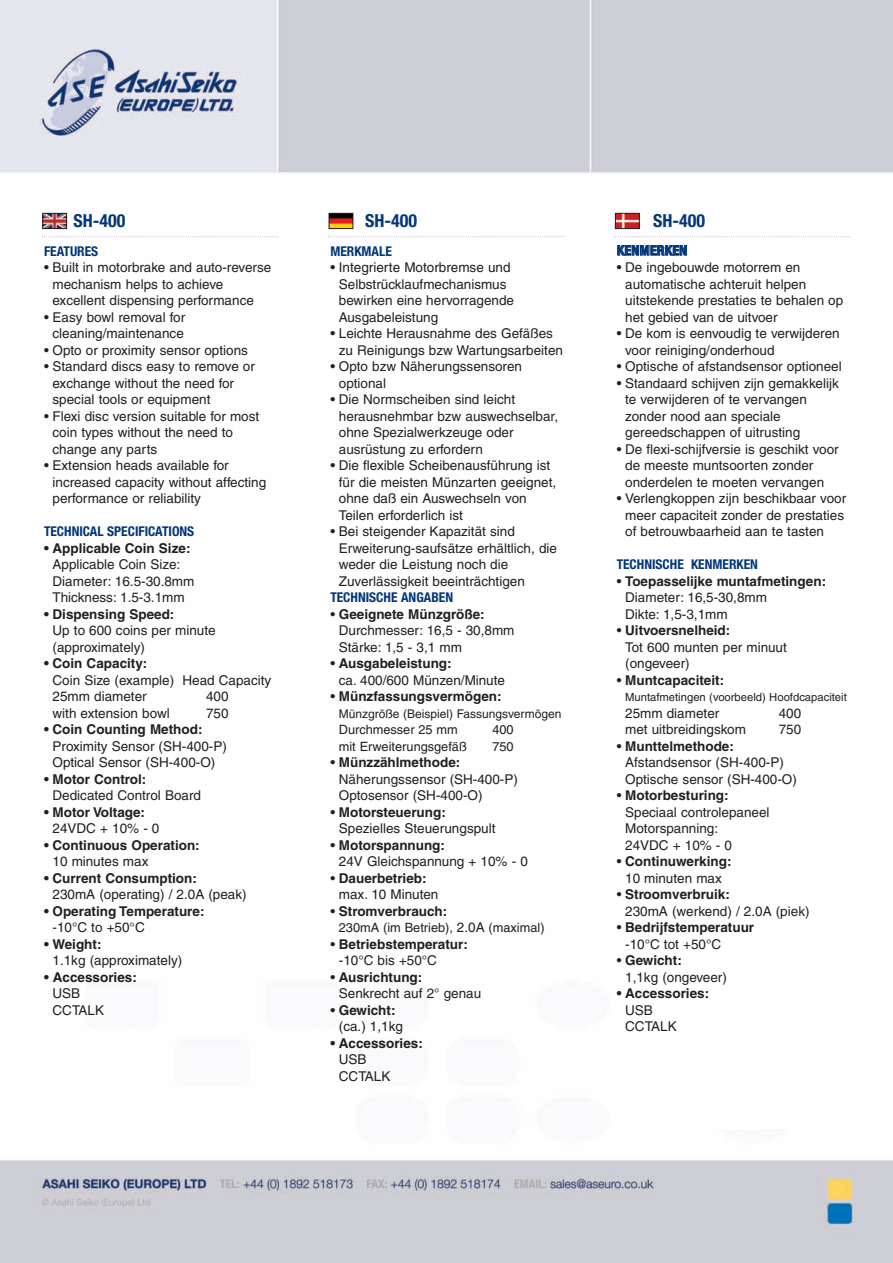
<style>
.page{position:relative;width:893px;height:1263px;background:#fff}
.page>*{position:absolute;margin:0;border:0;box-sizing:border-box;transform-origin:0 0}
.t1{font:700 condensed 18px "Helvetica Neue LT Std";color:#033679}
.t2{font:13.5px/16.5px "Helvetica";color:#231f20}
.t3{font:700 13.5px/16.5px "Helvetica";color:#231f20}
.t4{font:700 condensed 13.5px "Helvetica Neue LT Std";color:#033679}
.t5{font:700 condensed 13.5px "Helvetica Neue LT Std";letter-spacing:.025em;color:#033679}
.t6{font:12.75px "Helvetica";color:#231f20}
.t7{font:12px "Helvetica";color:#231f20}
.t8{font:11.25px "Helvetica";color:#231f20}
.s1{font-weight:700}
.s2{font-weight:400}
.s3{font-size:13.5px}
</style>
<div class="page">
<img style="left:0;top:0;width:893px;height:1263px">
<div style="left:615px;top:244px;width:236px;height:884px;background:#fff"></div>
<svg style="left:42px;top:236px;width:236px;height:1px"></svg>
<svg style="left:328px;top:236px;width:236px;height:1px"></svg>
<svg style="left:614px;top:236px;width:236px;height:1px"></svg>
<img style="left:45px;top:215px;width:20px;height:12px">
<div style="left:43px;top:213px;width:24px;height:16px;border:1px solid #231f20"></div>
<img style="left:331px;top:215px;width:20px;height:12px">
<div style="left:329px;top:213px;width:24px;height:16px;border:1px solid #231f20"></div>
<img style="left:617px;top:215px;width:20px;height:12px">
<div style="left:615px;top:213px;width:24px;height:16px;border:1px solid #231f20"></div>
<h1 class="t1" style="left:73px;top:215px;width:53px">SH-400</h1>
<h1 class="t1" style="left:365px;top:215px;width:53px">SH-400</h1>
<h1 class="t1" style="left:653px;top:215px;width:53px">SH-400</h1>
<p class="t4" style="left:44px;top:246px;width:56px">FEATURES</p>
<p class="t2" style="left:53px;top:260px;width:220px;text-indent:-9px">• Built in motorbrake and auto-reverse mechanism helps to achieve excellent dispensing performance</p>
<p class="t2" style="left:44px;top:310px;width:143px;text-align:center">• Easy bowl removal for cleaning/maintenance</p>
<p class="t2" style="left:44px;top:343px;width:205px">• Opto or proximity sensor options</p>
<p class="t2" style="left:53px;top:359px;width:204px;text-indent:-9px">• Standard discs easy to remove or exchange without the need for special tools or equipment</p>
<p class="t2" style="left:53px;top:409px;width:208px;text-indent:-9px">• Flexi disc version suitable for most coin types without the need to change any parts</p>
<p class="t2" style="left:53px;top:458px;width:215px;text-indent:-9px">• Extension heads available for increased capacity without affecting performance or reliability</p>
<p class="t4" style="left:44px;top:526px;width:152px">TECHNICAL SPECIFICATIONS</p>
<p class="t3" style="left:44px;top:541px;width:148px">• Applicable Coin Size:</p>
<p class="t2" style="left:53px;top:557px;width:143px">Applicable Coin Size:<br>Diameter: 16.5-30.8mm<br>Thickness: 1.5-3.1mm</p>
<p class="t3" style="left:44px;top:607px;width:132px">• Dispensing Speed:</p>
<p class="t2" style="left:53px;top:623px;width:165px">Up to 600 coins per minute (approximately)</p>
<p class="t3" style="left:44px;top:656px;width:105px">• Coin Capacity:</p>
<p class="t2" style="left:53px;top:673px;width:220px">Coin Size (example) Head Capacity<br>25mm diameter</p>
<p class="t2" style="left:206px;top:689px;width:24px">400</p>
<p class="t2" style="left:53px;top:706px;width:119px">with extension bowl</p>
<p class="t2" style="left:206px;top:706px;width:24px">750</p>
<p class="t3" style="left:44px;top:722px;width:160px">• Coin Counting Method:</p>
<p class="t2" style="left:53px;top:739px;width:176px">Proximity Sensor (SH-400-P)<br>Optical Sensor (SH-400-O)</p>
<p class="t3" style="left:44px;top:772px;width:104px">• Motor Control:</p>
<p class="t2" style="left:53px;top:788px;width:150px">Dedicated Control Board</p>
<p class="t3" style="left:44px;top:805px;width:103px">• Motor Voltage:</p>
<p class="t2" style="left:53px;top:821px;width:108px">24VDC + 10% - 0</p>
<p class="t3" style="left:44px;top:838px;width:157px">• Continuous Operation:</p>
<p class="t2" style="left:53px;top:854px;width:97px">10 minutes max</p>
<p class="t3" style="left:44px;top:871px;width:154px">• Current Consumption:</p>
<p class="t2" style="left:53px;top:887px;width:196px">230mA (operating) / 2.0A (peak)</p>
<p class="t3" style="left:44px;top:904px;width:162px">• Operating Temperature:</p>
<p class="t2" style="left:53px;top:920px;width:94px">-10°C to +50°C</p>
<p class="t3" style="left:44px;top:937px;width:59px">• Weight:</p>
<p class="t2" style="left:53px;top:953px;width:131px">1.1kg (approximately)</p>
<p class="t3" style="left:44px;top:970px;width:94px">• Accessories:</p>
<p class="t2" style="left:53px;top:986px;width:53px">USB<br>CCTALK</p>
<p class="t4" style="left:330px;top:246px;width:63px">MERKMALE</p>
<p class="t2" style="left:339px;top:260px;width:177px;text-indent:-9px">• Integrierte Motorbremse und<br>Selbstrücklaufmechanismus bewirken eine hervorragende<br>Ausgabeleistung</p>
<p class="t2" style="left:339px;top:326px;width:226px;text-indent:-9px">• Leichte Herausnahme des Gefäßes zu Reinigungs bzw Wartungsarbeiten</p>
<p class="t2" style="left:339px;top:359px;width:185px;text-indent:-9px">• Opto bzw Näherungssensoren optional</p>
<p class="t2" style="left:339px;top:392px;width:221px;text-indent:-9px">• Die Normscheiben sind leicht herausnehmbar bzw auswechselbar, ohne Spezialwerkzeuge oder ausrüstung zu erfordern</p>
<p class="t2" style="left:339px;top:458px;width:219px;text-indent:-9px">• Die flexible Scheibenausführung ist für die meisten Münzarten geeignet, ohne daß ein Auswechseln von<br>Teilen erforderlich ist</p>
<p class="t2" style="left:339px;top:524px;width:220px;text-indent:-9px">• Bei steigender Kapazität sind Erweiterung-saufsätze erhältlich, die weder die Leistung noch die Zuverlässigkeit beeinträchtigen</p>
<p class="t4" style="left:330px;top:592px;width:124px">TECHNISCHE ANGABEN</p>
<p class="t2" style="left:339px;top:607px;width:177px;text-indent:-9px">• <span class="s1">Geeignete Münzgröße:<br></span>Durchmesser: 16,5 - 30,8mm<br>Stärke: 1,5 - 3,1 mm</p>
<p class="t2" style="left:339px;top:656px;width:168px;text-indent:-9px">• <span class="s1">Ausgabeleistung:<br></span>ca. 400/600 Münzen/Minute</p>
<p class="t3" style="left:330px;top:689px;width:173px"><span class="s2">•</span> Münzfassungsvermögen:</p>
<p class="t7" style="left:339px;top:709px;width:224px">Münzgröße (Beispiel) Fassungsvermögen</p>
<p class="t6" style="left:339px;top:725px;width:121px">Durchmesser 25 mm</p>
<p class="t6" style="left:492px;top:725px;width:23px">400</p>
<p class="t6" style="left:339px;top:742px;width:129px">mit Erweiterungsgefäß</p>
<p class="t6" style="left:492px;top:742px;width:23px">750</p>
<p class="t2" style="left:339px;top:755px;width:181px;text-indent:-9px">• <span class="s1">Münzzählmethode:<br></span>Näherungssensor (SH-400-P)<br>Optosensor (SH-400-O)</p>
<p class="t2" style="left:339px;top:805px;width:158px;text-indent:-9px">• <span class="s1">Motorsteuerung:<br></span>Spezielles Steuerungspult</p>
<p class="t2" style="left:339px;top:838px;width:190px;text-indent:-9px">• <span class="s1">Motorspannung:<br></span>24V Gleichspannung + 10% - 0</p>
<p class="t2" style="left:339px;top:871px;width:101px;text-indent:-9px">• <span class="s1">Dauerbetrieb: </span>max. 10 Minuten</p>
<p class="t3" style="left:330px;top:904px;width:118px"><span class="s2">•</span> Stromverbrauch:</p>
<p class="t6" style="left:339px;top:923px;width:207px">230mA (im Betrieb), <span class="s3">2.0A</span> (maximal)</p>
<p class="t3" style="left:339px;top:937px;width:131px;text-indent:-9px"><span class="s2">•</span> Betriebstemperatur: <span class="s2">-10°C bis +50°C</span></p>
<p class="t2" style="left:339px;top:970px;width:144px;text-indent:-9px">• <span class="s1">Ausrichtung:<br></span>Senkrecht auf 2° genau</p>
<p class="t2" style="left:339px;top:1003px;width:66px;text-indent:-9px">• <span class="s1">Gewicht: </span>(ca.) 1,1kg</p>
<p class="t3" style="left:330px;top:1036px;width:94px">• Accessories:</p>
<p class="t2" style="left:339px;top:1052px;width:53px">USB<br>CCTALK</p>
<p class="t5" style="left:617px;top:246px;width:72px">KENMERKEN</p>
<p class="t2" style="left:625px;top:260px;width:220px;text-indent:-8px">• De ingebouwde motorrem en automatische achteruit helpen uitstekende prestaties te behalen op het gebied van de uitvoer</p>
<p class="t2" style="left:625px;top:326px;width:216px;text-indent:-9px">• De kom is eenvoudig te verwijderen voor reiniging/onderhoud</p>
<p class="t2" style="left:617px;top:359px;width:227px">• Optische of afstandsensor optioneel</p>
<p class="t2" style="left:625px;top:376px;width:215px;text-indent:-9px">• Standaard schijven zijn gemakkelijk te verwijderen of te vervangen zonder nood aan speciale gereedschappen of uitrusting</p>
<p class="t2" style="left:625px;top:442px;width:215px;text-indent:-9px">• De flexi-schijfversie is geschikt voor de meeste muntsoorten zonder onderdelen te moeten vervangen</p>
<p class="t2" style="left:625px;top:491px;width:223px;text-indent:-9px">• Verlengkoppen zijn beschikbaar voor meer capaciteit zonder de prestaties of betrouwbaarheid aan te tasten</p>
<p class="t4" style="left:617px;top:559px;width:143px">TECHNISCHE KENMERKEN</p>
<p class="t2" style="left:625px;top:574px;width:202px;text-indent:-9px">• <span class="s1">Toepasselijke muntafmetingen:<br></span>Diameter: 16,5-30,8mm<br>Dikte: 1,5-3,1mm</p>
<p class="t2" style="left:625px;top:623px;width:163px;text-indent:-9px">• <span class="s1">Uitvoersnelheid:<br></span>Tot 600 munten per minuut (ongeveer)</p>
<p class="t3" style="left:617px;top:673px;width:109px"><span class="s2">•</span> Muntcapaciteit:</p>
<p class="t8" style="left:625px;top:693px;width:223px">Muntafmetingen (voorbeeld) Hoofdcapaciteit</p>
<p class="t2" style="left:625px;top:706px;width:96px">25mm diameter</p>
<p class="t2" style="left:779px;top:706px;width:24px">400</p>
<p class="t2" style="left:625px;top:722px;width:122px">met uitbreidingskom</p>
<p class="t2" style="left:779px;top:722px;width:24px">750</p>
<p class="t2" style="left:625px;top:739px;width:173px;text-indent:-9px">• <span class="s1">Munttelmethode:<br></span>Afstandsensor (SH-400-P)<br>Optische sensor (SH-400-O)</p>
<p class="t2" style="left:625px;top:788px;width:146px;text-indent:-9px">• <span class="s1">Motorbesturing:<br></span>Speciaal controlepaneel<br>Motorspanning:<br>24VDC + 10% - 0</p>
<p class="t3" style="left:617px;top:854px;width:116px;text-align:center"><span class="s2">•</span> Continuwerking:<br><span class="s2">10 minuten max</span></p>
<p class="t2" style="left:625px;top:887px;width:186px;text-indent:-9px">• <span class="s1">Stroomverbruik:<br></span>230mA (werkend) / 2.0A (piek)</p>
<p class="t3" style="left:625px;top:920px;width:131px;text-indent:-9px"><span class="s2">•</span> Bedrijfstemperatuur <span class="s2">-10°C tot +50°C</span></p>
<p class="t2" style="left:625px;top:953px;width:103px;text-indent:-9px">• <span class="s1">Gewicht:<br></span>1,1kg (ongeveer)</p>
<p class="t3" style="left:617px;top:986px;width:94px">• Accessories:</p>
<p class="t2" style="left:625px;top:1003px;width:53px">USB<br>CCTALK</p>
</div>
